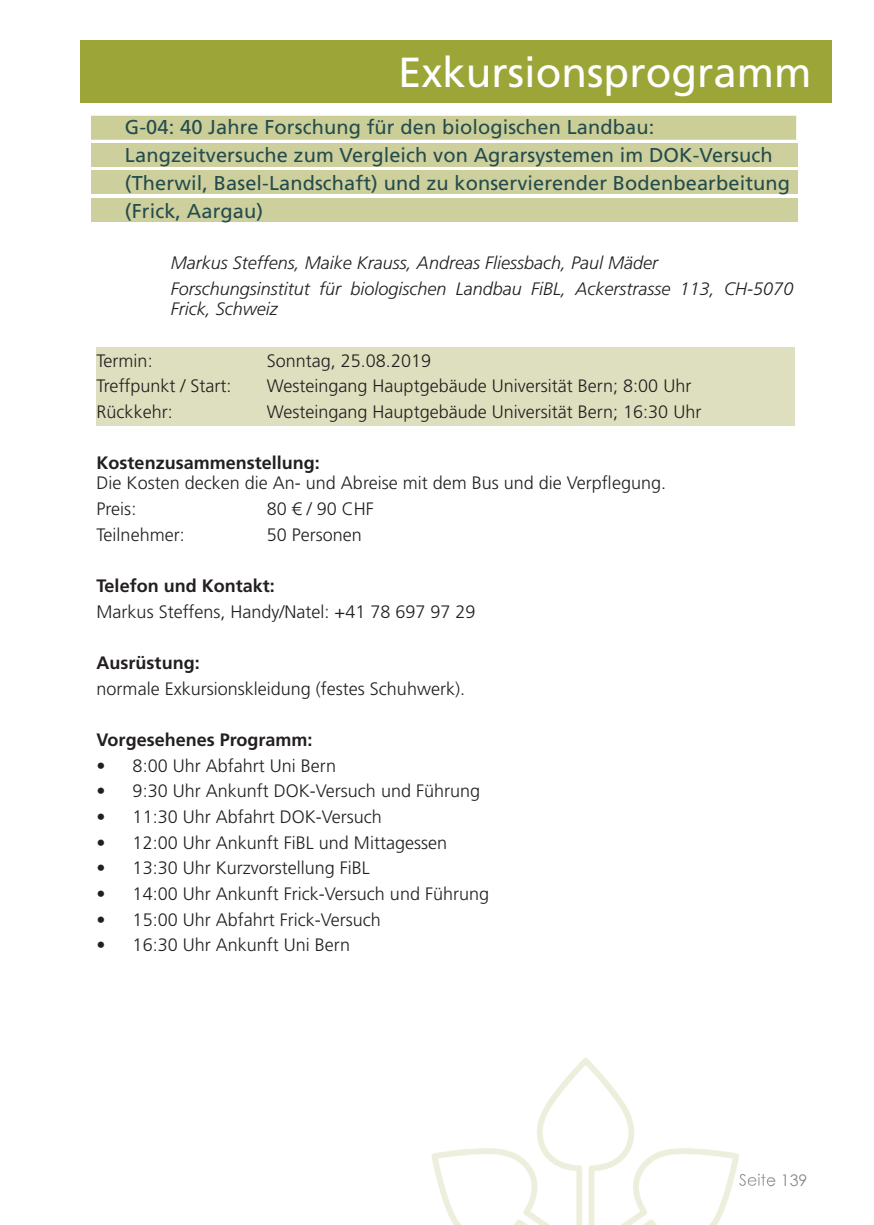
<style>
.page{position:relative;width:874px;height:1225px;background:#fff}
.page>*{position:absolute;margin:0;border:0;box-sizing:border-box;transform-origin:0 0}
.t1{font:42px "Frutiger LT";color:#fff}
.t2{font:20px/28px "Frutiger LT";letter-spacing:.005em;color:#244c4d}
.t3{font:300 18px/25.6px "Frutiger LT";color:#231f20}
.t4{font:italic 300 18px/25.6px "Frutiger LT";color:#231f20}
.t5{font:700 18px "Frutiger LT";color:#231f20}
.t6{font:16px "Century Gothic";color:#87898c}
</style>
<div class="page">
<div style="left:91px;top:143px;width:706px;height:24px;background:#cdcf9c"></div>
<div style="left:91px;top:170px;width:706px;height:24px;background:#cdcf9c"></div>
<div style="left:91px;top:198px;width:706px;height:24px;background:#cdcf9c"></div>
<div style="left:80px;top:40px;width:751px;height:62px;background:#9ba538"></div>
<img style="left:431px;top:1058px;width:308px;height:167px">
<img style="left:738px;top:1173px;width:30px;height:13px">
<div style="left:96px;top:347px;width:698px;height:78px;background:#dedfbe"></div>
<div style="left:91px;top:116px;width:704px;height:24px;background:#ccce98"></div>
<h1 class="t1" style="left:398px;top:47px;width:415px">Exkursionsprogramm</h1>
<p class="t2" style="left:125px;top:113px;width:666px">G-04: 40 Jahre Forschung für den biologischen Landbau:<br>Langzeitversuche zum Vergleich von Agrarsystemen im DOK-Versuch (Therwil, Basel-Landschaft) und zu konservierender Bodenbearbeitung (Frick, Aargau)</p>
<p class="t4" style="left:171px;top:251px;width:623px">Markus Steffens, Maike Krauss, Andreas Fliessbach, Paul Mäder<br>Forschungsinstitut für biologischen Landbau FiBL, Ackerstrasse 113, CH-5070</p>
<p class="t4" style="left:171px;top:296px;width:108px">Frick, Schweiz</p>
<p class="t3" style="left:97px;top:348px;width:58px">Termin:</p>
<p class="t3" style="left:267px;top:348px;width:166px">Sonntag, 25.08.2019</p>
<p class="t3" style="left:97px;top:373px;width:136px">Treffpunkt / Start:</p>
<p class="t3" style="left:267px;top:373px;width:426px">Westeingang Hauptgebäude Universität Bern; 8:00 Uhr</p>
<p class="t3" style="left:97px;top:399px;width:78px">Rückkehr:</p>
<p class="t3" style="left:267px;top:399px;width:436px">Westeingang Hauptgebäude Universität Bern; 16:30 Uhr</p>
<p class="t5" style="left:97px;top:452px;width:225px">Kostenzusammenstellung:</p>
<p class="t3" style="left:97px;top:470px;width:570px">Die Kosten decken die An- und Abreise mit dem Bus und die Verpflegung.<br>Preis:</p>
<p class="t3" style="left:267px;top:496px;width:109px">80 € / 90 CHF</p>
<p class="t3" style="left:97px;top:522px;width:90px">Teilnehmer:</p>
<p class="t3" style="left:267px;top:522px;width:97px">50 Personen</p>
<p class="t5" style="left:97px;top:575px;width:180px">Telefon und Kontakt:</p>
<p class="t3" style="left:97px;top:599px;width:380px">Markus Steffens, Handy/Natel: +41 78 697 97 29</p>
<p class="t5" style="left:97px;top:652px;width:104px">Ausrüstung:</p>
<p class="t3" style="left:97px;top:676px;width:370px">normale Exkursionskleidung (festes Schuhwerk).</p>
<p class="t5" style="left:97px;top:729px;width:217px">Vorgesehenes Programm:</p>
<p class="t3" style="left:97px;top:753px;width:241px">• 8:00 Uhr Abfahrt Uni Bern</p>
<p class="t3" style="left:97px;top:778px;width:385px">• 9:30 Uhr Ankunft DOK-Versuch und Führung</p>
<p class="t3" style="left:97px;top:804px;width:287px">• 11:30 Uhr Abfahrt DOK-Versuch</p>
<p class="t3" style="left:97px;top:830px;width:352px">• 12:00 Uhr Ankunft FiBL und Mittagessen</p>
<p class="t3" style="left:97px;top:855px;width:275px">• 13:30 Uhr Kurzvorstellung FiBL</p>
<p class="t3" style="left:97px;top:881px;width:394px">• 14:00 Uhr Ankunft Frick-Versuch und Führung</p>
<p class="t3" style="left:97px;top:907px;width:286px">• 15:00 Uhr Abfahrt Frick-Versuch</p>
<p class="t3" style="left:97px;top:932px;width:255px">• 16:30 Uhr Ankunft Uni Bern</p>
<p class="t6" style="left:738px;top:1170px;width:70px">Seite 139</p>
</div>
